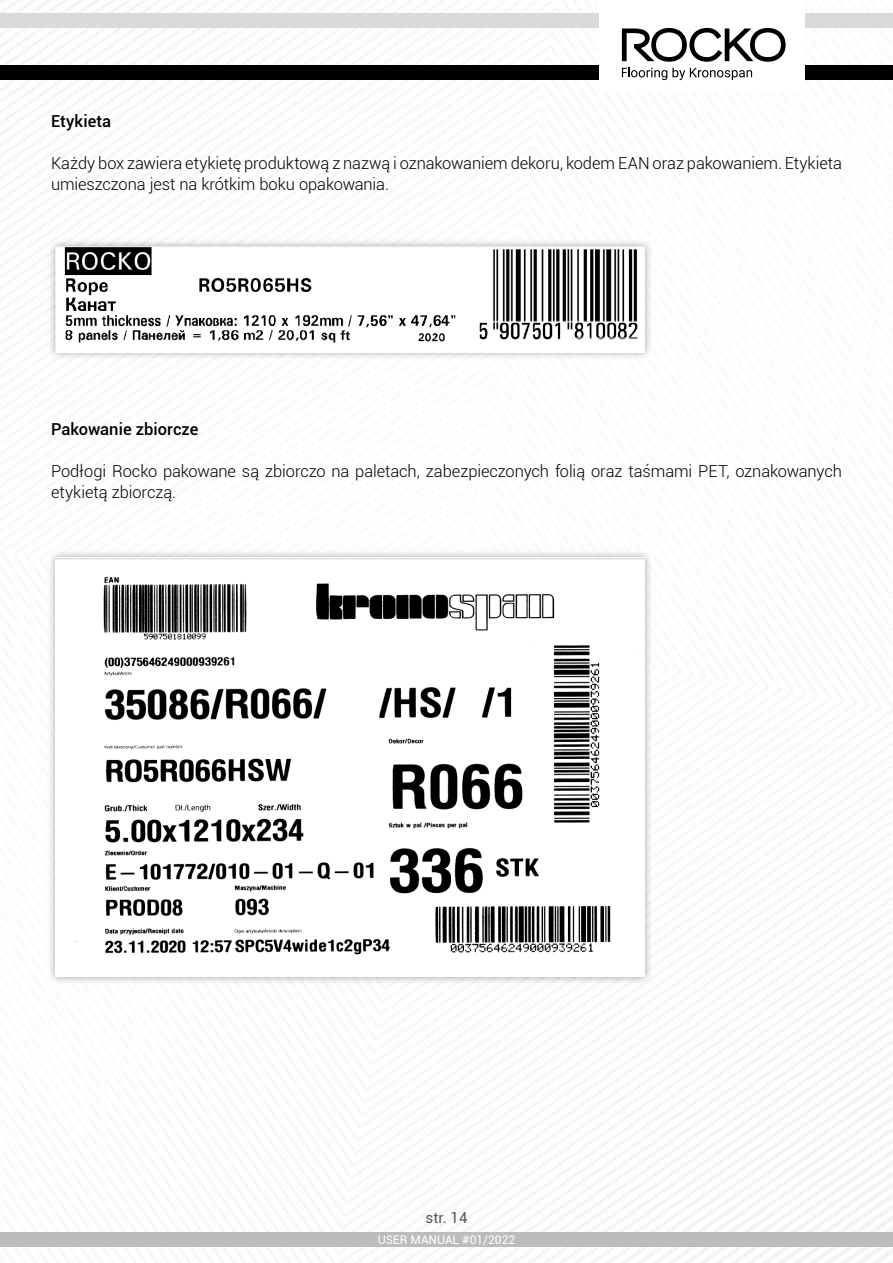
<style>
.page{position:relative;width:893px;height:1263px;background:#fff}
.page>*{position:absolute;margin:0;border:0;box-sizing:border-box;transform-origin:0 0}
.t1{font:300 16.5px/21px "Roboto";letter-spacing:-.005em;color:#000}
.t2{font:500 16.5px "Roboto";letter-spacing:.005em;color:#000}
.t3{font:15px "Roboto";color:#575756}
.t4{font:12px "Roboto";color:#fff}
</style>
<div class="page">
<div style="left:0;top:13px;width:893px;height:15px;background:#dadada"></div>
<div style="left:0;top:65px;width:893px;height:15px;background:#000"></div>
<div style="left:600px;top:0;width:205px;height:90px;background:#fff"></div>
<div style="left:0;top:1232px;width:893px;height:15px;background:#bcbcbc"></div>
<svg style="left:622px;top:28px;width:164px;height:34px"></svg>
<svg style="left:622px;top:68px;width:130px;height:12px"></svg>
<div style="left:47px;top:238px;width:606px;height:122px;background:#000;opacity:.35"></div>
<img style="left:55px;top:247px;width:590px;height:105px">
<div style="left:47px;top:549px;width:606px;height:436px;background:#000;opacity:.35"></div>
<img style="left:55px;top:557px;width:590px;height:420px">
<p class="t2" style="left:51px;top:110px;width:62px">Etykieta</p>
<p class="t1" style="left:51px;top:152px;width:792px">Każdy box zawiera etykietę produktową z nazwą i oznakowaniem dekoru, kodem EAN oraz pakowaniem. Etykieta umieszczona jest na krótkim boku opakowania.</p>
<p class="t2" style="left:51px;top:417px;width:149px">Pakowanie zbiorcze</p>
<p class="t1" style="left:51px;top:460px;width:792px">Podłogi Rocko pakowane są zbiorczo na paletach, zabezpieczonych folią oraz taśmami PET, oznakowanych etykietą zbiorczą.</p>
<p class="t3" style="left:426px;top:1207px;width:43px">str. 14</p>
<p class="t4" style="left:378px;top:1231px;width:139px">USER MANUAL #01/2022</p>
</div>
